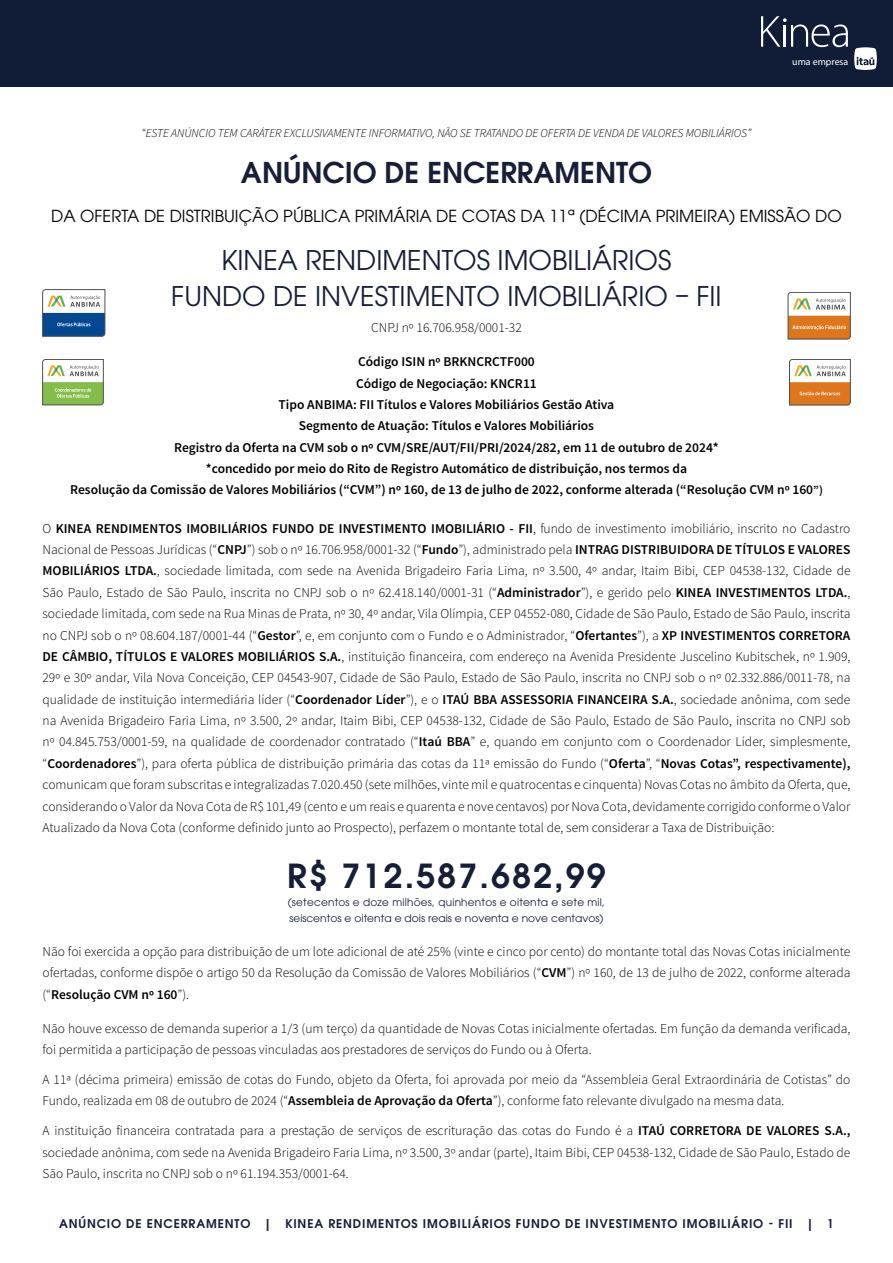
<style>
.page{position:relative;width:893px;height:1263px;background:#fff}
.page>*{position:absolute;margin:0;border:0;box-sizing:border-box;transform-origin:0 0}
.t1{font:600 33px "ITC Avant Garde Pro";letter-spacing:.06em;color:#171e37}
.t2{font:600 28.5px "ITC Avant Garde Pro";color:#171e37}
.t3{font:27px/35.7px "ITC Avant Garde Pro";color:#171e37;text-align:center}
.t4{font:16.5px "ITC Avant Garde Pro";color:#000}
.t5{font:300 13.5px/21.3px "Source Sans Pro";color:#000;text-align:justify}
.t6{font:600 13.5px/21.3px "Source Sans Pro";color:#000;text-align:center}
.t7{font:italic 300 12px "Source Sans Pro";color:#000}
.t8{font:600 12px "ITC Avant Garde Pro";letter-spacing:.07em;color:#171e37}
.t9{font:10.5px/15.3px "ITC Avant Garde Pro";letter-spacing:.01em;color:#171e37}
.t10{font:9.9px "Myriad Pro";color:#fff}
.s1{font-size:12px}
.s2{font-weight:600}
</style>
<div class="page">
<div style="left:0;top:0;width:893px;height:86px;background:#111c37"></div>
<svg style="left:761px;top:16px;width:87px;height:31px"></svg>
<svg style="left:854px;top:47px;width:23px;height:23px"></svg>
<svg style="left:43px;top:289px;width:62px;height:47px"></svg>
<svg style="left:788px;top:292px;width:62px;height:47px"></svg>
<svg style="left:43px;top:359px;width:60px;height:46px"></svg>
<svg style="left:789px;top:359px;width:61px;height:46px"></svg>
<p class="t10" style="left:792px;top:55px;width:57px">uma empresa</p>
<p class="t7" style="left:142px;top:125px;width:611px">“ESTE ANÚNCIO TEM CARÁTER EXCLUSIVAMENTE INFORMATIVO, NÃO SE TRATANDO DE OFERTA DE VENDA DE VALORES MOBILIÁRIOS”</p>
<h2 class="t2" style="left:241px;top:154px;width:412px">ANÚNCIO DE ENCERRAMENTO</h2>
<p class="t4" style="left:51px;top:206px;width:792px">DA OFERTA DE DISTRIBUIÇÃO PÚBLICA PRIMÁRIA DE COTAS DA 11ª (DÉCIMA PRIMEIRA) EMISSÃO DO</p>
<h3 class="t3" style="left:171px;top:242px;width:552px">KINEA RENDIMENTOS IMOBILIÁRIOS<br>FUNDO DE INVESTIMENTO IMOBILIÁRIO – FII</h3>
<p class="t5" style="left:371px;top:317px;width:152px">CNPJ nº 16.706.958/0001-32</p>
<p class="t6" style="left:70px;top:351px;width:754px">Código ISIN nº BRKNCRCTF000<br>Código de Negociação: KNCR11<br>Tipo ANBIMA: FII Títulos e Valores Mobiliários Gestão Ativa<br>Segmento de Atuação: Títulos e Valores Mobiliários<br>Registro da Oferta na CVM sob o nº CVM/SRE/AUT/FII/PRI/2024/282, em 11 de outubro de 2024*<br>*concedido por meio do Rito de Registro Automático de distribuição, nos termos da<br>Resolução da Comissão de Valores Mobiliários (“CVM”) nº 160, de 13 de julho de 2022, conforme alterada (“Resolução CVM nº 160<span class="s1">”)</span></p>
<p class="t5" style="left:43px;top:518px;width:809px">O <span class="s2">KINEA RENDIMENTOS IMOBILIÁRIOS FUNDO DE INVESTIMENTO IMOBILIÁRIO - FII</span>, fundo de investimento imobiliário, inscrito no Cadastro Nacional de Pessoas Jurídicas (“<span class="s2">CNPJ</span>”) sob o nº 16.706.958/0001-32 (“<span class="s2">Fundo</span>”), administrado pela <span class="s2">INTRAG DISTRIBUIDORA DE TÍTULOS E VALORES MOBILIÁRIOS LTDA.</span>, sociedade limitada, com sede na Avenida Brigadeiro Faria Lima, nº 3.500, 4º andar, Itaim Bibi, CEP 04538-132, Cidade de São Paulo, Estado de São Paulo, inscrita no CNPJ sob o nº 62.418.140/0001-31 (“<span class="s2">Administrador</span>”), e gerido pelo <span class="s2">KINEA INVESTIMENTOS LTDA.</span>, sociedade limitada, com sede na Rua Minas de Prata, nº 30, 4º andar, Vila Olímpia, CEP 04552-080, Cidade de São Paulo, Estado de São Paulo, inscrita no CNPJ sob o nº 08.604.187/0001-44 (“<span class="s2">Gestor</span>”, e, em conjunto com o Fundo e o Administrador, “<span class="s2">Ofertantes</span>”), a <span class="s2">XP INVESTIMENTOS CORRETORA DE CÂMBIO, TÍTULOS E VALORES MOBILIÁRIOS S.A.</span>, instituição financeira, com endereço na Avenida Presidente Juscelino Kubitschek, nº 1.909, 29º e 30º andar, Vila Nova Conceição, CEP 04543-907, Cidade de São Paulo, Estado de São Paulo, inscrita no CNPJ sob o nº 02.332.886/0011-78, na qualidade de instituição intermediária líder (“<span class="s2">Coordenador Líder</span>”), e o <span class="s2">ITAÚ BBA ASSESSORIA FINANCEIRA S.A.</span>, sociedade anônima, com sede na Avenida Brigadeiro Faria Lima, nº 3.500, 2º andar, Itaim Bibi, CEP 04538-132, Cidade de São Paulo, Estado de São Paulo, inscrita no CNPJ sob nº 04.845.753/0001-59, na qualidade de coordenador contratado (“<span class="s2">Itaú BBA</span>” e, quando em conjunto com o Coordenador Líder, simplesmente, “<span class="s2">Coordenadores</span>”), para oferta pública de distribuição primária das cotas da 11ª emissão do Fundo (“<span class="s2">Oferta</span>”, “<span class="s2">Novas Cotas”, respectivamente), </span>comunicam que foram subscritas e integralizadas 7.020.450 (sete milhões, vinte mil e quatrocentas e cinquenta) Novas Cotas no âmbito da Oferta, que, considerando o Valor da Nova Cota de R$ 101,49 (cento e um reais e quarenta e nove centavos) por Nova Cota, devidamente corrigido conforme o Valor Atualizado da Nova Cota (conforme definido junto ao Prospecto), perfazem o montante total de, sem considerar a Taxa de Distribuição:</p>
<h1 class="t1" style="left:287px;top:854px;width:320px">R$ 712.587.682,99</h1>
<p class="t9" style="left:288px;top:895px;width:319px">(setecentos e doze milhões, quinhentos e oitenta e sete mil, seiscentos e oitenta e dois reais e noventa e nove centavos)</p>
<p class="t5" style="left:43px;top:941px;width:809px">Não foi exercida a opção para distribuição de um lote adicional de até 25% (vinte e cinco por cento) do montante total das Novas Cotas inicialmente ofertadas, conforme dispõe o artigo 50 da Resolução da Comissão de Valores Mobiliários (“<span class="s2">CVM</span>”) nº 160, de 13 de julho de 2022, conforme alterada (“<span class="s2">Resolução CVM nº 160</span>”).</p>
<p class="t5" style="left:43px;top:1018px;width:809px">Não houve excesso de demanda superior a 1/3 (um terço) da quantidade de Novas Cotas inicialmente ofertadas. Em função da demanda verificada, foi permitida a participação de pessoas vinculadas aos prestadores de serviços do Fundo ou à Oferta.</p>
<p class="t5" style="left:43px;top:1069px;width:809px">A 11ª (décima primeira) emissão de cotas do Fundo, objeto da Oferta, foi aprovada por meio da “Assembleia Geral Extraordinária de Cotistas” do<br>Fundo, realizada em 08 de outubro de 2024 (“<span class="s2">Assembleia de Aprovação da Oferta</span>”), conforme fato relevante divulgado na mesma data.</p>
<p class="t5" style="left:43px;top:1120px;width:809px">A instituição financeira contratada para a prestação de serviços de escrituração das cotas do Fundo é a <span class="s2">ITAÚ CORRETORA DE VALORES S.A., </span>sociedade anônima, com sede na Avenida Brigadeiro Faria Lima, nº 3.500, 3º andar (parte), Itaim Bibi, CEP 04538-132, Cidade de São Paulo, Estado de São Paulo, inscrita no CNPJ sob o nº 61.194.353/0001-64.</p>
<p class="t8" style="left:59px;top:1215px;width:776px">ANÚNCIO DE ENCERRAMENTO | KINEA RENDIMENTOS IMOBILIÁRIOS FUNDO DE INVESTIMENTO IMOBILIÁRIO - FII | 1</p>
</div>
